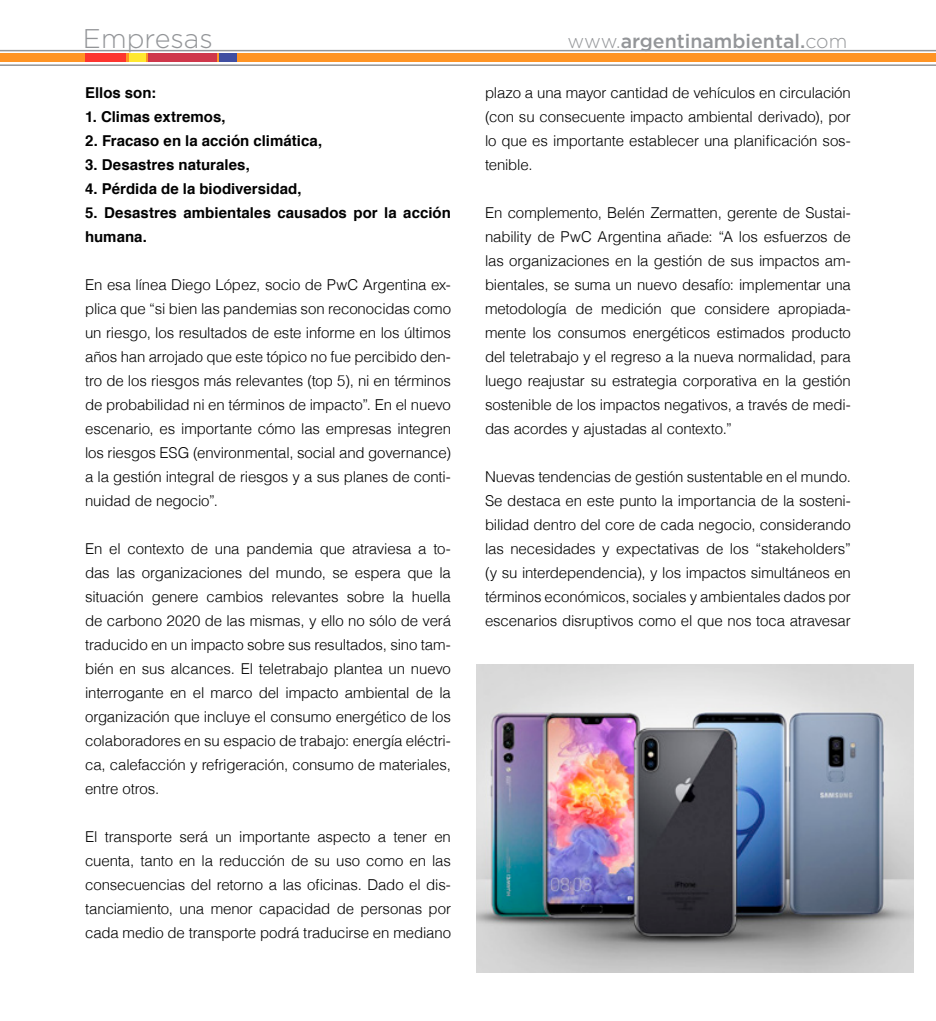
<style>
.page{position:relative;width:936px;height:1021px;background:#fff}
.page>*{position:absolute;margin:0;border:0;box-sizing:border-box;transform-origin:0 0}
.t1{font:300 27px "Gotham";color:#939598}
.t2{font:500 19.5px "Gotham";color:#939598}
.t3{font:300 15px/24px "Helvetica";letter-spacing:-.01em;color:#000;text-align:justify}
.t4{font:700 15px/24px "Helvetica";letter-spacing:.005em;color:#000}
.s1{font-weight:300}
</style>
<div class="page">
<img style="left:476px;top:664px;width:437px;height:308px">
<hr style="left:0;top:50px;width:935px;height:1px;background:#939598">
<div style="left:0;top:54px;width:935px;height:8px;background:#ff9424"></div>
<div style="left:148px;top:54px;width:69px;height:8px;background:#cf374b"></div>
<div style="left:220px;top:54px;width:17px;height:8px;background:#404ea1"></div>
<div style="left:129px;top:54px;width:16px;height:8px;background:#ffe82f"></div>
<div style="left:86px;top:54px;width:40px;height:8px;background:#fd352f"></div>
<hr style="left:0;top:64px;width:935px;height:2px;background:#939598">
<p class="t1" style="left:83px;top:22px;width:131px">Empresas</p>
<p class="t2" style="left:567px;top:29px;width:281px"><span class="s1">www.</span>argentinambiental.<span class="s1">com</span></p>
<p class="t4" style="left:85px;top:81px;width:73px">Ellos son:</p>
<p class="t4" style="left:85px;top:105px;width:142px">1. Climas extremos,</p>
<p class="t4" style="left:85px;top:129px;width:239px">2. Fracaso en la acción climática,</p>
<p class="t4" style="left:85px;top:153px;width:166px">3. Desastres naturales,</p>
<p class="t4" style="left:85px;top:177px;width:218px">4. Pérdida de la biodiversidad,</p>
<p class="t4" style="left:85px;top:201px;width:367px">5. Desastres ambientales causados por la acción humana.</p>
<p class="t3" style="left:85px;top:271px;width:367px">En esa línea Diego López, socio de PwC Argentina ex&shy;plica que “si bien las pandemias son reconocidas como un riesgo, los resultados de este informe en los últimos años han arrojado que este tópico no fue percibido den&shy;tro de los riesgos más relevantes (top 5), ni en términos de probabilidad ni en términos de impacto”. En el nuevo escenario, es importante cómo las empresas integren los riesgos ESG (environmental, social and governance) a la gestión integral de riesgos y a sus planes de conti&shy;nuidad de negocio”.</p>
<p class="t3" style="left:85px;top:535px;width:367px">En el contexto de una pandemia que atraviesa a to&shy;das las organizaciones del mundo, se espera que la situación genere cambios relevantes sobre la huella de carbono 2020 de las mismas, y ello no sólo de verá traducido en un impacto sobre sus resultados, sino tam&shy;bién en sus alcances. El teletrabajo plantea un nuevo interrogante en el marco del impacto ambiental de la organización que incluye el consumo energético de los colaboradores en su espacio de trabajo: energía eléctri&shy;ca, calefacción y refrigeración, consumo de materiales, entre otros.</p>
<p class="t3" style="left:85px;top:823px;width:367px">El transporte será un importante aspecto a tener en cuenta, tanto en la reducción de su uso como en las consecuencias del retorno a las oficinas. Dado el dis&shy;tanciamiento, una menor capacidad de personas por cada medio de transporte podrá traducirse en mediano</p>
<p class="t3" style="left:485px;top:79px;width:367px">plazo a una mayor cantidad de vehículos en circulación (con su consecuente impacto ambiental derivado), por lo que es importante establecer una planificación sos&shy;tenible.</p>
<p class="t3" style="left:485px;top:199px;width:367px">En complemento, Belén Zermatten, gerente de Sustai&shy;nability de PwC Argentina añade: “A los esfuerzos de las organizaciones en la gestión de sus impactos am&shy;bientales, se suma un nuevo desafío: implementar una metodología de medición que considere apropiada&shy;mente los consumos energéticos estimados producto del teletrabajo y el regreso a la nueva normalidad, para luego reajustar su estrategia corporativa en la gestión sostenible de los impactos negativos, a través de medi&shy;das acordes y ajustadas al contexto.”</p>
<p class="t3" style="left:485px;top:463px;width:367px">Nuevas tendencias de gestión sustentable en el mundo.</p>
<p class="t3" style="left:485px;top:487px;width:367px">Se destaca en este punto la importancia de la sosteni&shy;bilidad dentro del core de cada negocio, considerando las necesidades y expectativas de los “stakeholders” (y su interdependencia), y los impactos simultáneos en términos económicos, sociales y ambientales dados por escenarios disruptivos como el que nos toca atravesar</p>
</div>
